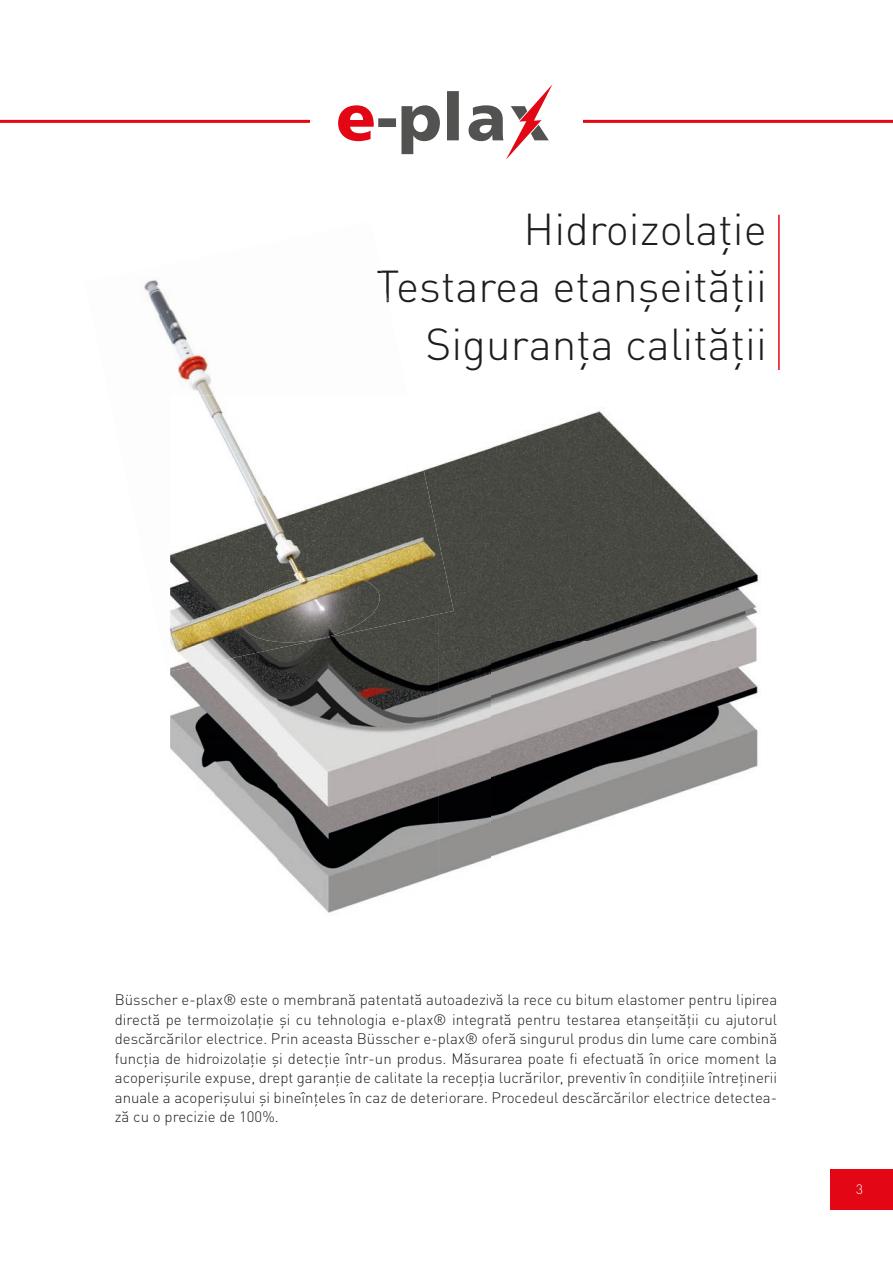
<style>
.page{position:relative;width:893px;height:1263px;background:#fff}
.page>*{position:absolute;margin:0;border:0;box-sizing:border-box;transform-origin:0 0}
.t1{font:300 44.1px/57.3px "FFDIN Pro";color:#1d1d1b;text-align:right}
.t2{font:300 15px/19.5px "FFDIN Pro";color:#1d1d1b;text-align:justify}
.t3{font:300 13.5px "FFDIN Pro";color:#fff}
</style>
<div class="page">
<hr style="left:0;top:120px;width:893px;height:3px;background:#e30614">
<div style="left:310px;top:106px;width:273px;height:39px;background:#fff"></div>
<img style="left:492px;top:411px;width:268px;height:446px">
<img style="left:454px;top:447px;width:38px;height:96px">
<img style="left:439px;top:543px;width:53px;height:333px">
<img style="left:277px;top:621px;width:162px;height:292px">
<img style="left:170px;top:671px;width:107px;height:187px">
<img style="left:144px;top:279px;width:70px;height:117px">
<img style="left:377px;top:270px;width:11px;height:33px">
<img style="left:170px;top:396px;width:237px;height:275px">
<img style="left:406px;top:396px;width:48px;height:225px">
<img style="left:238px;top:575px;width:145px;height:67px">
<svg style="left:338px;top:85px;width:214px;height:75px"></svg>
<hr style="left:778px;top:215px;width:2px;height:155px;background:#e30614">
<div style="left:831px;top:1170px;width:62px;height:40px;background:#e30614"></div>
<h1 class="t1" style="left:376px;top:197px;width:392px">Hidroizolație<br>Testarea etanșeității<br>Siguranța calității</h1>
<p class="t2" style="left:115px;top:988px;width:664px">Büsscher e-plax® este o membrană patentată autoadezivă la rece cu bitum elastomer pentru lipirea directă pe termoizolație și cu tehnologia e-plax® integrată pentru testarea etanșeității cu ajutorul descărcărilor electrice. Prin aceasta Büsscher e-plax® oferă singurul produs din lume care combină funcția de hidroizolație și detecție într-un produs. Măsurarea poate fi efectuată în orice moment la acoperișurile expuse, drept garanție de calitate la recepția lucrărilor, preventiv în condițiile întreținerii anuale a acoperișului și bineînțeles în caz de deteriorare. Procedeul descărcărilor electrice detectea&shy;ză cu o precizie de 100%.</p>
<p class="t3" style="left:856px;top:1179px;width:8px">3</p>
</div>
